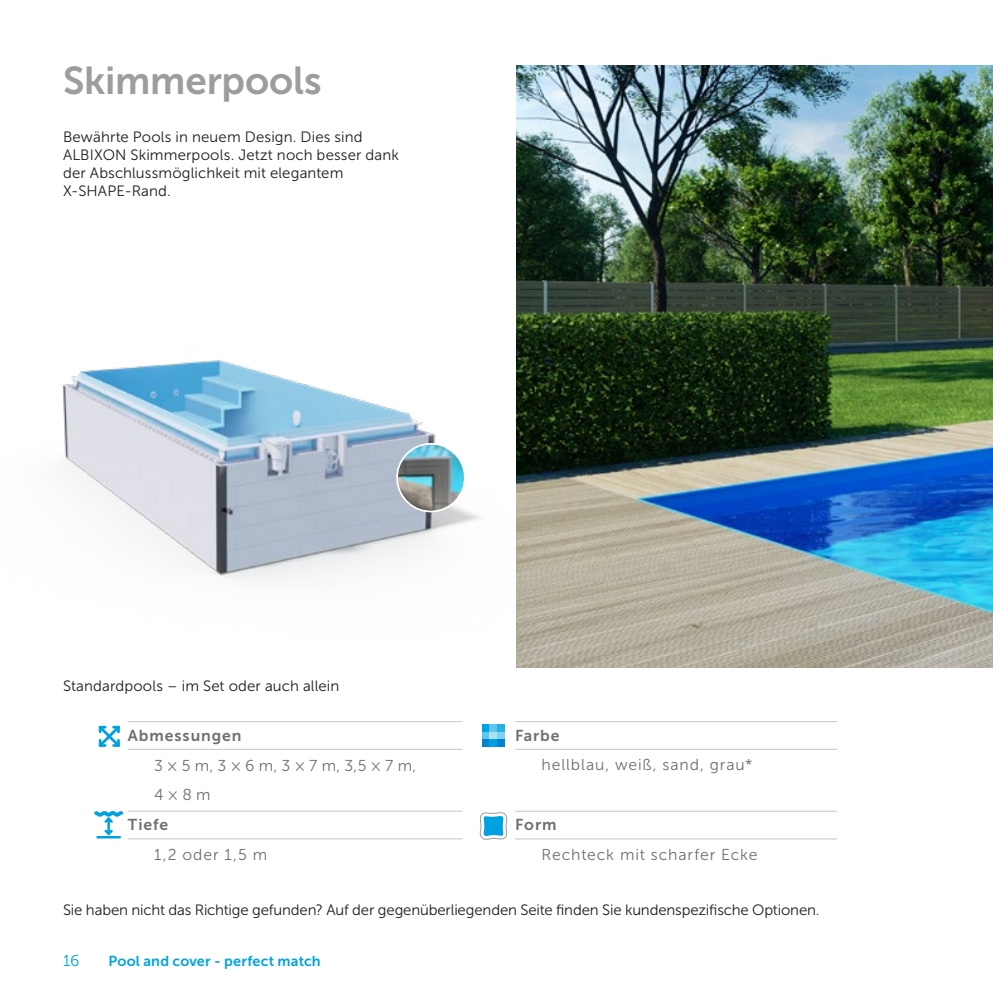
<style>
.page{position:relative;width:993px;height:993px;background:#fff}
.page>*{position:absolute;margin:0;border:0;box-sizing:border-box;transform-origin:0 0}
.t1{font:38.68px "Museo Sans 700";letter-spacing:-.005em;color:#9d9d9c}
.t2{font:15.75px "Museo Sans 300";letter-spacing:.06em;color:#706f6f}
.t3{font:15.75px "Museo Sans 700";letter-spacing:.06em;color:#706f6f}
.t4{font:15.75px "Museo Sans 300";color:#00a3e2}
.t5{font:14.88px/18px "Museo Sans 300";letter-spacing:.005em;color:#1d1d1b}
.t6{font:14.35px "Museo Sans 700";letter-spacing:.015em;color:#00a3e2}
</style>
<div class="page">
<img style="left:516px;top:65px;width:476px;height:602px">
<hr style="left:128px;top:838px;width:334px;height:1px;background:#c6c6c6">
<hr style="left:515px;top:838px;width:321px;height:1px;background:#c6c6c6">
<hr style="left:515px;top:748px;width:321px;height:1px;background:#c6c6c6">
<hr style="left:128px;top:748px;width:334px;height:1px;background:#c6c6c6">
<hr style="left:128px;top:810px;width:334px;height:1px;background:#c6c6c6">
<hr style="left:515px;top:810px;width:321px;height:1px;background:#c6c6c6">
<hr style="left:515px;top:721px;width:321px;height:1px;background:#c6c6c6">
<hr style="left:128px;top:721px;width:334px;height:1px;background:#c6c6c6">
<svg style="left:479px;top:812px;width:29px;height:28px"></svg>
<hr style="left:97px;top:835px;width:23px;height:3px;background:#00a1e2">
<svg style="left:94px;top:811px;width:29px;height:26px"></svg>
<svg style="left:98px;top:725px;width:22px;height:22px"></svg>
<div style="left:482px;top:724px;width:7px;height:7px;background:#00a1e2"></div>
<div style="left:489px;top:724px;width:8px;height:7px;background:#61c6ee"></div>
<div style="left:497px;top:724px;width:7px;height:7px;background:#26b1e7"></div>
<div style="left:482px;top:731px;width:7px;height:8px;background:#5ec5ed"></div>
<div style="left:489px;top:731px;width:8px;height:8px;background:#ade2f5"></div>
<div style="left:497px;top:731px;width:7px;height:8px;background:#80d1f0"></div>
<div style="left:482px;top:739px;width:7px;height:8px;background:#0085d6"></div>
<div style="left:489px;top:739px;width:8px;height:8px;background:#00a1e2"></div>
<div style="left:497px;top:739px;width:7px;height:8px;background:#0085d6"></div>
<img style="left:60px;top:242px;width:572px;height:425px">
<img style="left:390px;top:437px;width:81px;height:78px">
<p class="t1" style="left:63px;top:59px;width:260px">Skimmerpools</p>
<p class="t5" style="left:63px;top:128px;width:337px">Bewährte Pools in neuem Design. Dies sind ALBIXON Skimmerpools. Jetzt noch besser dank der Abschlussmöglichkeit mit elegantem X-SHAPE-Rand.</p>
<p class="t5" style="left:63px;top:677px;width:278px">Standardpools – im Set oder auch allein</p>
<p class="t3" style="left:128px;top:726px;width:115px">Abmessungen</p>
<p class="t2" style="left:154px;top:756px;width:263px">3 × 5 m, 3 × 6 m, 3 × 7 m, 3,5 × 7 m,</p>
<p class="t2" style="left:154px;top:786px;width:58px">4 × 8 m</p>
<p class="t3" style="left:128px;top:815px;width:42px">Tiefe</p>
<p class="t2" style="left:154px;top:845px;width:114px">1,2 oder 1,5 m</p>
<p class="t3" style="left:515px;top:726px;width:46px">Farbe</p>
<p class="t2" style="left:541px;top:756px;width:213px">hellblau, weiß, sand, grau*</p>
<p class="t3" style="left:515px;top:815px;width:43px">Form</p>
<p class="t2" style="left:541px;top:845px;width:217px">Rechteck mit scharfer Ecke</p>
<p class="t5" style="left:63px;top:900px;width:757px">Sie haben nicht das Richtige gefunden? Auf der gegenüberliegenden Seite finden Sie kundenspezifische Optionen.</p>
<p class="t4" style="left:63px;top:951px;width:18px">16</p>
<p class="t6" style="left:109px;top:952px;width:213px">Pool and cover - perfect match</p>
</div>
